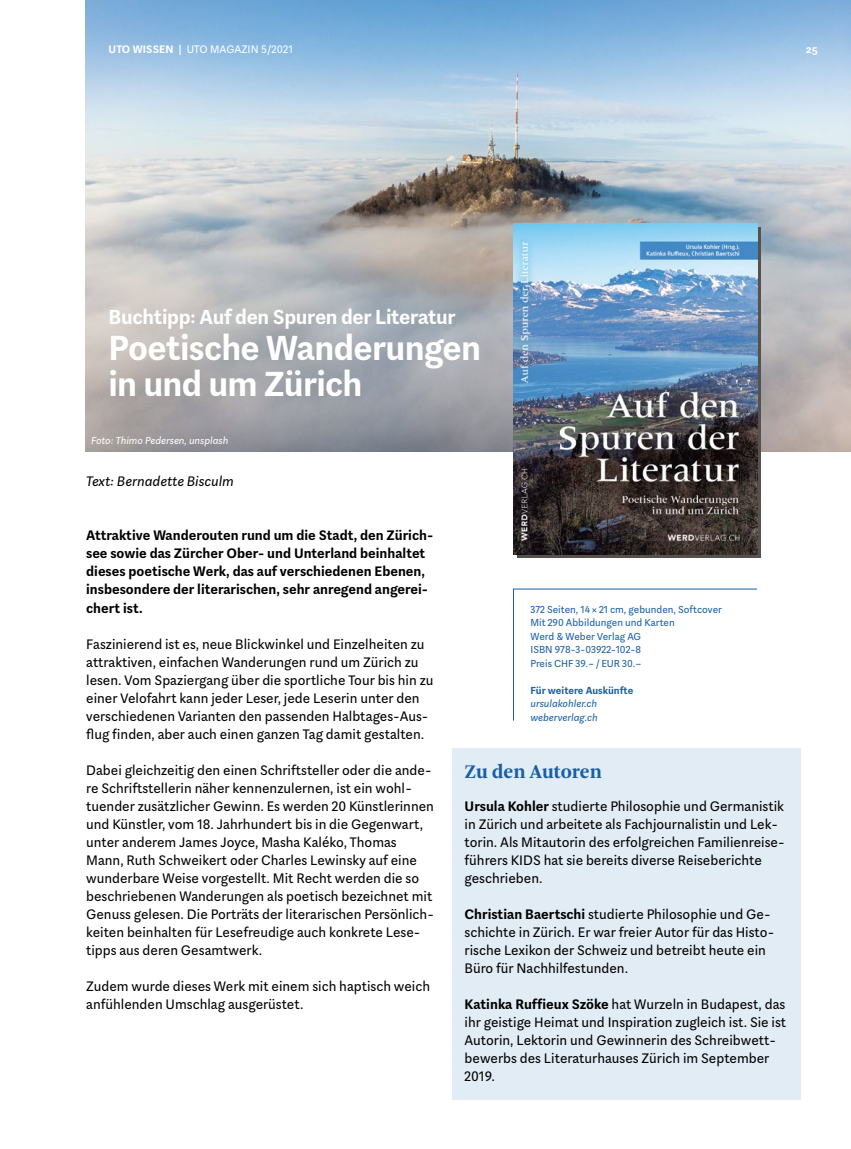
<style>
.page{position:relative;width:851px;height:1149px;background:#fff}
.page>*{position:absolute;margin:0;border:0;box-sizing:border-box;transform-origin:0 0}
.t1{font:700 36px/36px "Aspen";letter-spacing:-.02em;color:#fff}
.t2{font:700 21px "Aspen";letter-spacing:-.015em;color:#fff}
.t3{font:700 20.25px "Arnhem";color:#185fa5}
.t4{font:14.25px/18px "Aspen";color:#000}
.t5{font:700 14.25px/18px "Aspen";color:#000}
.t6{font:italic 14.25px "Aspen";color:#000}
.t7{font:11.25px "Aspen";letter-spacing:.01em;color:#fff}
.t8{font:700 11.25px "Aspen";color:#fff}
.t9{font:10.5px/13.5px "Aspen";color:#185fa5}
.t10{font:italic 10.5px/13.5px "Aspen";color:#185fa5}
.t11{font:italic 10.5px "Aspen";color:#fff}
.t12{font:700 10.5px "Aspen";color:#185fa5}
.s1{font-weight:700}
</style>
<div class="page">
<img style="left:85px;top:0;width:765px;height:451px">
<svg style="left:513px;top:588px;width:244px;height:133px"></svg>
<div style="left:452px;top:747px;width:348px;height:352px;background:#e2ecf4"></div>
<svg style="left:517px;top:227px;width:244px;height:330px;background:#515151"></svg>
<img style="left:513px;top:223px;width:244px;height:331px">
<p class="t7" style="left:108px;top:42px;width:186px"><span class="s1">UTO WISSEN |</span> UTO MAGAZIN 5/2021</p>
<p class="t8" style="left:806px;top:42px;width:13px">25</p>
<h2 class="t2" style="left:108px;top:303px;width:348px">Buchtipp: Auf den Spuren der Literatur</h2>
<h1 class="t1" style="left:108px;top:330px;width:374px">Poetische Wanderungen in und um Zürich</h1>
<p class="t11" style="left:91px;top:434px;width:139px">Foto: Thimo Pedersen, unsplash</p>
<p class="t6" style="left:86px;top:472px;width:149px">Text: Bernadette Bisculm</p>
<p class="t5" style="left:86px;top:526px;width:348px">Attraktive Wanderouten rund um die Stadt, den Zürich&shy;see sowie das Zürcher Ober- und Unterland beinhaltet dieses poetische Werk, das auf verschiedenen Ebenen, insbesondere der literarischen, sehr anregend angerei&shy;chert ist.</p>
<p class="t4" style="left:86px;top:634px;width:349px">Faszinierend ist es, neue Blickwinkel und Einzelheiten zu attraktiven, einfachen Wanderungen rund um Zürich zu lesen. Vom Spaziergang über die sportliche Tour bis hin zu einer Velofahrt kann jeder Leser, jede Leserin unter den verschiedenen Varianten den passenden Halbtages-Aus&shy;flug finden, aber auch einen ganzen Tag damit gestalten.</p>
<p class="t4" style="left:86px;top:760px;width:349px">Dabei gleichzeitig den einen Schriftsteller oder die ande&shy;re Schriftstellerin näher kennenzulernen, ist ein wohl&shy;tuender zusätzlicher Gewinn. Es werden 20 Künstlerinnen und Künstler, vom 18. Jahrhundert bis in die Gegenwart, unter anderem James Joyce, Masha Kaléko, Thomas Mann, Ruth Schweikert oder Charles Lewinsky auf eine wunderbare Weise vorgestellt. Mit Recht werden die so beschriebenen Wanderungen als poetisch bezeichnet mit Genuss gelesen. Die Porträts der literarischen Persönlich&shy;keiten beinhalten für Lesefreudige auch konkrete Lese&shy;tipps aus deren Gesamtwerk.</p>
<p class="t4" style="left:86px;top:976px;width:345px">Zudem wurde dieses Werk mit einem sich haptisch weich anfühlenden Umschlag ausgerüstet.</p>
<p class="t9" style="left:530px;top:601px;width:193px">372 Seiten, 14 × 21 cm, gebunden, Softcover<br>Mit 290 Abbildungen und Karten<br>Werd &amp; Weber Verlag AG<br>ISBN 978-3-03922-102-8<br>Preis CHF 39.– / EUR 30.–</p>
<p class="t12" style="left:530px;top:683px;width:104px">Für weitere Auskünfte</p>
<p class="t10" style="left:530px;top:696px;width:69px">ursulakohler.ch weberverlag.ch</p>
<h3 class="t3" style="left:464px;top:760px;width:139px">Zu den Autoren</h3>
<p class="t4" style="left:464px;top:796px;width:321px"><span class="s1">Ursula Kohler</span> studierte Philosophie und Germanistik in Zürich und arbeitete als Fachjournalistin und Lek&shy;torin. Als Mitautorin des erfolgreichen Familienreise&shy;führers KIDS hat sie bereits diverse Reiseberichte geschrieben.</p>
<p class="t4" style="left:464px;top:904px;width:311px"><span class="s1">Christian Baertschi</span> studierte Philosophie und Ge&shy;schichte in Zürich. Er war freier Autor für das Histo&shy;rische Lexikon der Schweiz und betreibt heute ein Büro für Nachhilfestunden.</p>
<p class="t4" style="left:464px;top:994px;width:323px"><span class="s1">Katinka Ruffieux Szöke</span> hat Wurzeln in Budapest, das ihr geistige Heimat und Inspiration zugleich ist. Sie ist Autorin, Lektorin und Gewinnerin des Schreibwett&shy;bewerbs des Literaturhauses Zürich im September 2019.</p>
</div>
